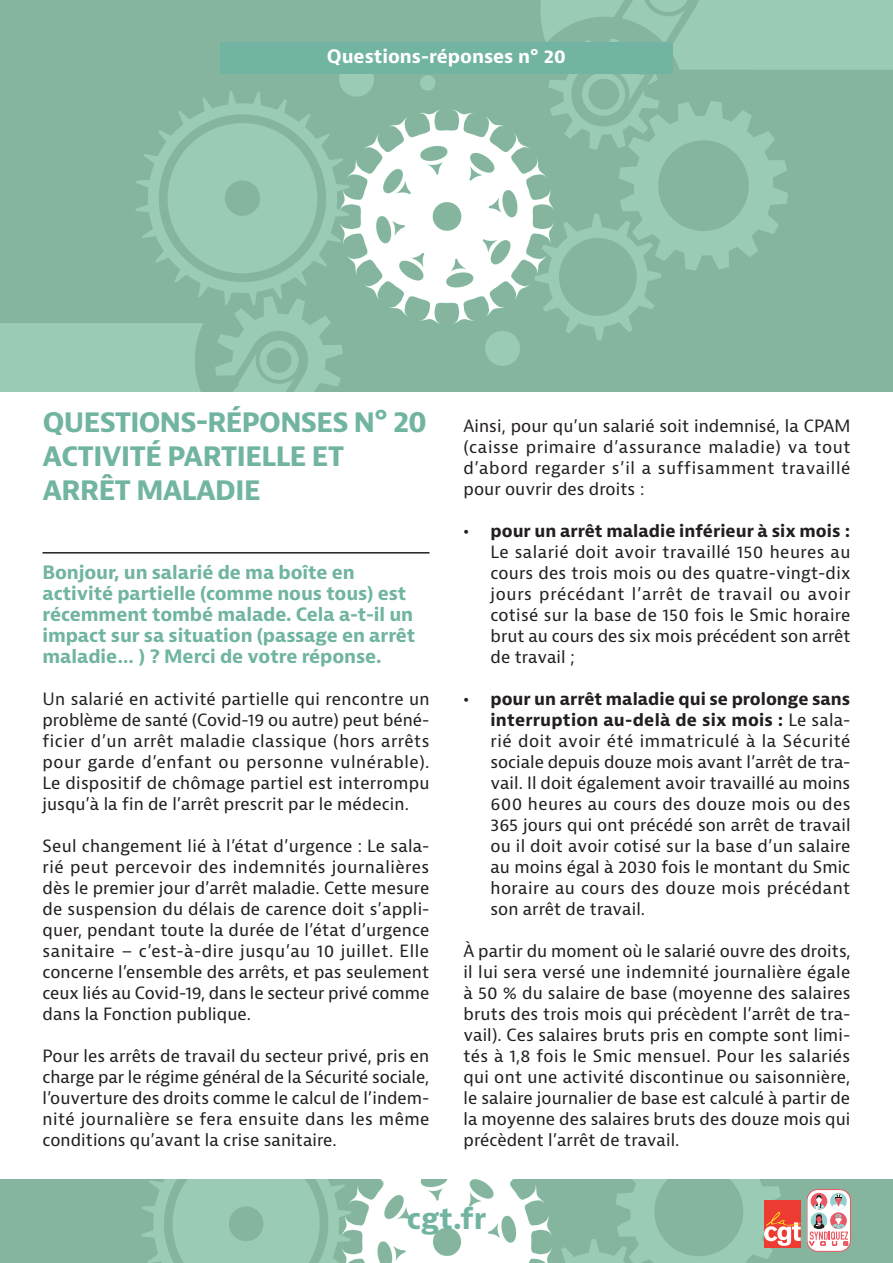
<style>
.page{position:relative;width:893px;height:1263px;background:#fff}
.page>*{position:absolute;margin:0;border:0;box-sizing:border-box;transform-origin:0 0}
.Titre_article{font:700 28.5px/34.2px "Bernina Sans";letter-spacing:-.035em;color:#70b4a1}
.Question{font:700 18px/21px "Bernina Sans";letter-spacing:-.005em;color:#70b4a1}
.Fiche_Sujet{font:700 18px "Bernina Sans";color:#fff}
.Texte{font:16.5px/21px "Bernina Sans";letter-spacing:.005em;color:#231f20;text-align:justify}
.s1{font-weight:700}
</style>
<div class="page">
<img style="left:0;top:0;width:893px;height:391px">
<img style="left:0;top:1180px;width:893px;height:83px">
<svg style="left:807px;top:1189px;width:43px;height:62px"></svg>
<div style="left:807px;top:1189px;width:43px;height:62px;border:1px solid #eb5863;border-radius:11px"></div>
<svg style="left:809px;top:1194px;width:39px;height:51px"></svg>
<div style="left:764px;top:1200px;width:36px;height:47px;background:#ee3b32"></div>
<svg style="left:764px;top:1212px;width:37px;height:34px"></svg>
<hr style="left:43px;top:552px;width:386px;height:1px;background:#231f20">
<div style="left:220px;top:43px;width:453px;height:31px;background:#70b4a1"></div>
<p class="Fiche_Sujet" style="left:327px;top:45px;width:241px">Questions-réponses n° 20</p>
<p class="Fiche_Sujet" style="left:353px;top:45px;width:188px">Questions-réponses</p>
<p class="Titre_article" style="left:43px;top:405px;width:386px">QUESTIONS-RÉPONSES N° 20<br>ACTIVITÉ PARTIELLE ET<br>ARRÊT MALADIE</p>
<p class="Question" style="left:43px;top:562px;width:374px">Bonjour, un salarié de ma boîte en activité partielle (comme nous tous) est récemment tombé malade. Cela a-t-il un impact sur sa situation (passage en arrêt maladie… ) ? Merci de votre réponse.</p>
<p class="Texte" style="left:43px;top:689px;width:389px">Un salarié en activité partielle qui rencontre un problème de santé (Covid-19 ou autre) peut béné&shy;ficier d’un arrêt maladie classique (hors arrêts pour garde d’enfant ou personne vulnérable).<br>Le dispositif de chômage partiel est interrompu jusqu’à la fin de l’arrêt prescrit par le médecin.</p>
<p class="Texte" style="left:43px;top:836px;width:388px">Seul changement lié à l’état d’urgence : Le sala&shy;rié peut percevoir des indemnités journalières dès le premier jour d’arrêt maladie. Cette mesure de suspension du délais de carence doit s’appli&shy;quer, pendant toute la durée de l’état d’urgence sanitaire – c’est-à-dire jusqu’au 10 juillet. Elle concerne l’ensemble des arrêts, et pas seulement ceux liés au Covid-19, dans le secteur privé comme dans la Fonction publique.</p>
<p class="Texte" style="left:43px;top:1046px;width:389px">Pour les arrêts de travail du secteur privé, pris en charge par le régime général de la Sécurité sociale, l’ouverture des droits comme le calcul de l’indem&shy;nité journalière se fera ensuite dans les même conditions qu’avant la crise sanitaire.</p>
<p class="Texte" style="left:463px;top:416px;width:389px">Ainsi, pour qu’un salarié soit indemnisé, la CPAM (caisse primaire d’assurance maladie) va tout d’abord regarder s’il a suffisamment travaillé pour ouvrir des droits :</p>
<p class="Texte" style="left:490px;top:521px;width:362px;text-indent:-27px"><span class="s1">• pour un arrêt maladie inférieur à six mois :<br></span>Le salarié doit avoir travaillé 150 heures au cours des trois mois ou des quatre-vingt-dix jours précédant l’arrêt de travail ou avoir cotisé sur la base de 150 fois le Smic horaire brut au cours des six mois précédent son arrêt de travail ;</p>
<p class="Texte" style="left:490px;top:689px;width:362px;text-indent:-27px"><span class="s1">• pour un arrêt maladie qui se prolonge sans interruption au-delà de six mois :</span> Le sala&shy;rié doit avoir été immatriculé à la Sécurité sociale depuis douze mois avant l’arrêt de tra&shy;vail. Il doit également avoir travaillé au moins 600 heures au cours des douze mois ou des 365 jours qui ont précédé son arrêt de travail ou il doit avoir cotisé sur la base d’un salaire au moins égal à 2030 fois le montant du Smic horaire au cours des douze mois précédant son arrêt de travail.</p>
<p class="Texte" style="left:463px;top:941px;width:389px">À partir du moment où le salarié ouvre des droits, il lui sera versé une indemnité journalière égale à 50 % du salaire de base (moyenne des salaires bruts des trois mois qui précèdent l’arrêt de tra&shy;vail). Ces salaires bruts pris en compte sont limi&shy;tés à 1,8 fois le Smic mensuel. Pour les salariés qui ont une activité discontinue ou saisonnière, le salaire journalier de base est calculé à partir de la moyenne des salaires bruts des douze mois qui précèdent l’arrêt de travail.</p>
<p class="Titre_article" style="left:407px;top:1202px;width:81px">cgt.fr</p>
</div>
